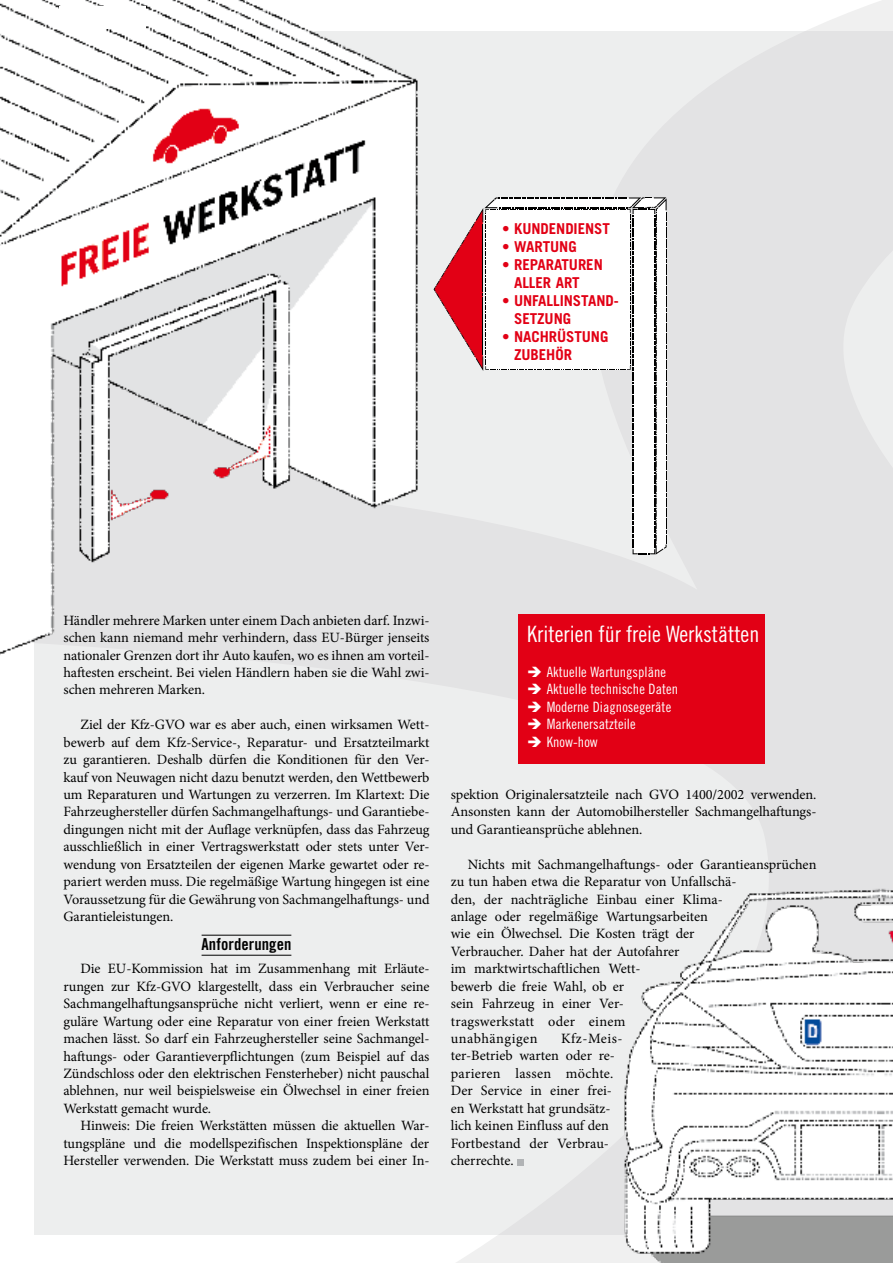
<style>
.page{position:relative;width:893px;height:1263px;background:#fff}
.page>*{position:absolute;margin:0;border:0;box-sizing:border-box;transform-origin:0 0}
.t1{font:22.5px "Trade Gothic LT Cond Eighteen";color:#fff}
.t2{font:16.5px "Trade Gothic LT Bold Cond Twenty";letter-spacing:.005em;color:#000}
.t3{font:700 15px/18px "Trade Gothic LT";letter-spacing:-.005em;color:#e20015;text-align:center}
.t4{font:14.25px/17.4px "Minion Pro";letter-spacing:-.005em;color:#000;text-align:justify}
.t5{font:14.25px "Trade Gothic LT Cond Eighteen";letter-spacing:.005em;color:#fff}
</style>
<div class="page">
<img style="left:0;top:0;width:893px;height:1263px">
<div style="left:59px;top:6px;width:87px;height:23px;background:#fff"></div>
<hr style="left:202px;top:935px;width:89px;height:1px;background:#000">
<hr style="left:202px;top:955px;width:89px;height:1px;background:#000">
<svg style="left:517px;top:1159px;width:6px;height:6px"></svg>
<div style="left:519px;top:614px;width:246px;height:150px;background:#e20015"></div>
<svg style="left:434px;top:197px;width:233px;height:358px"></svg>
<p class="t3" style="left:502px;top:219px;width:109px">• KUNDENDIENST</p>
<p class="t3" style="left:502px;top:237px;width:76px">• WARTUN G</p>
<p class="t3" style="left:502px;top:255px;width:93px">• REPARATU REN<br>ALLER ART</p>
<p class="t3" style="left:502px;top:291px;width:66px">• UN FALLINST</p>
<p class="t3" style="left:588px;top:291px;width:32px">AND-</p>
<p class="t3" style="left:514px;top:309px;width:59px">SETZUNG</p>
<p class="t3" style="left:514px;top:327px;width:94px;text-align:left;text-indent:-12px">• NACHRÜSTUNG<br>ZUBEHÖR</p>
<p class="t4" style="left:63px;top:611px;width:368px">Händler mehrere Marken unter einem Dach anbieten darf. Inzwi&shy;schen kann niemand mehr verhindern, dass EU-Bürger jenseits nationaler Grenzen dort ihr Auto kaufen, wo es ihnen am vorteil&shy;haftesten erscheint. Bei vielen Händlern haben sie die Wahl zwi&shy;schen mehreren Marken.</p>
<p class="t4" style="left:63px;top:716px;width:367px;text-indent:17px">Ziel der Kfz-GVO war es aber auch, einen wirksamen Wett&shy;bewerb auf dem Kfz-Service-, Reparatur- und Ersatzteilmarkt zu garantieren. Deshalb dürfen die Konditionen für den Ver&shy;kauf von Neuwagen nicht dazu benutzt werden, den Wettbewerb um Reparaturen und Wartungen zu verzerren. Im Klartext: Die Fahrzeughersteller dürfen Sachmangelhaftungs- und Garantiebe&shy;dingungen nicht mit der Auflage verknüpfen, dass das Fahrzeug ausschließlich in einer Vertragswerkstatt oder stets unter Ver&shy;wendung von Ersatzteilen der eigenen Marke gewartet oder re&shy;pariert werden muss. Die regelmäßige Wartung hingegen ist eine Voraussetzung für die Gewährung von Sachmangelhaftungs- und Garantieleistungen.</p>
<p class="t2" style="left:202px;top:934px;width:91px">Anforderungen</p>
<p class="t4" style="left:63px;top:960px;width:368px;text-indent:17px">Die EU-Kommission hat im Zusammenhang mit Erläute&shy;rungen zur Kfz-GVO klargestellt, dass ein Verbraucher seine Sachmangelhaftungsansprüche nicht verliert, wenn er eine re&shy;guläre Wartung oder eine Reparatur von einer freien Werkstatt machen lässt. So darf ein Fahrzeughersteller seine Sachmangel&shy;haftungs- oder Garantieverpflichtungen (zum Beispiel auf das Zündschloss oder den elektrischen Fensterheber) nicht pauschal ablehnen, nur weil beispielsweise ein Ölwechsel in einer freien Werkstatt gemacht wurde.</p>
<p class="t4" style="left:63px;top:1117px;width:367px;text-indent:17px">Hinweis: Die freien Werkstätten müssen die aktuellen War&shy;tungspläne und die modellspezifischen Inspektionspläne der Hersteller verwenden. Die Werkstatt muss zudem bei einer In-</p>
<h1 class="t1" style="left:527px;top:621px;width:234px">Kriterien für freie Werkstätten</h1>
<p class="t5" style="left:527px;top:663px;width:140px">➔ Aktuelle Wartungspläne</p>
<p class="t5" style="left:527px;top:681px;width:152px">➔ Aktuelle technische Daten</p>
<p class="t5" style="left:527px;top:698px;width:145px">➔ Moderne Diagnosegeräte</p>
<p class="t5" style="left:527px;top:716px;width:110px">➔ Markenersatzteile</p>
<p class="t5" style="left:527px;top:733px;width:72px">➔ Know-how</p>
<p class="t4" style="left:451px;top:786px;width:367px">spektion Originalersatzteile nach GVO 1400/2002 verwenden.<br>Ansonsten kann der Automobilhersteller Sachmangelhaftungs&shy;und Garantieansprüche ablehnen.</p>
<p class="t4" style="left:451px;top:855px;width:367px;text-align:left;text-indent:17px">Nichts mit Sachmangelhaftungs- oder Garantieansprüchen zu tun haben etwa die Reparatur von Unfallschä-<br>den, der nachträgliche Einbau einer Klima-<br>anlage oder regelmäßige Wartungsarbeiten<br>wie ein Ölwechsel. Die Kosten trägt der<br>Verbraucher. Daher hat der Autofahrer<br>im marktwirtschaftlichen Wett-<br>bewerb die freie Wahl, ob er<br>sein Fahrzeug in einer Ver-<br>tragswerkstatt oder einem<br>unabhängigen</p>
<p class="t4" style="left:451px;top:1030px;width:173px;text-align:left;text-indent:110px">Kfz-Meis&shy;ter-Betrieb warten oder re&shy;parieren lassen möchte.<br>Der Service in einer frei&shy;en Werkstatt hat grundsätz&shy;lich keinen Einfluss auf den<br>Fortbestand der Verbrau&shy;cherrechte.</p>
</div>
